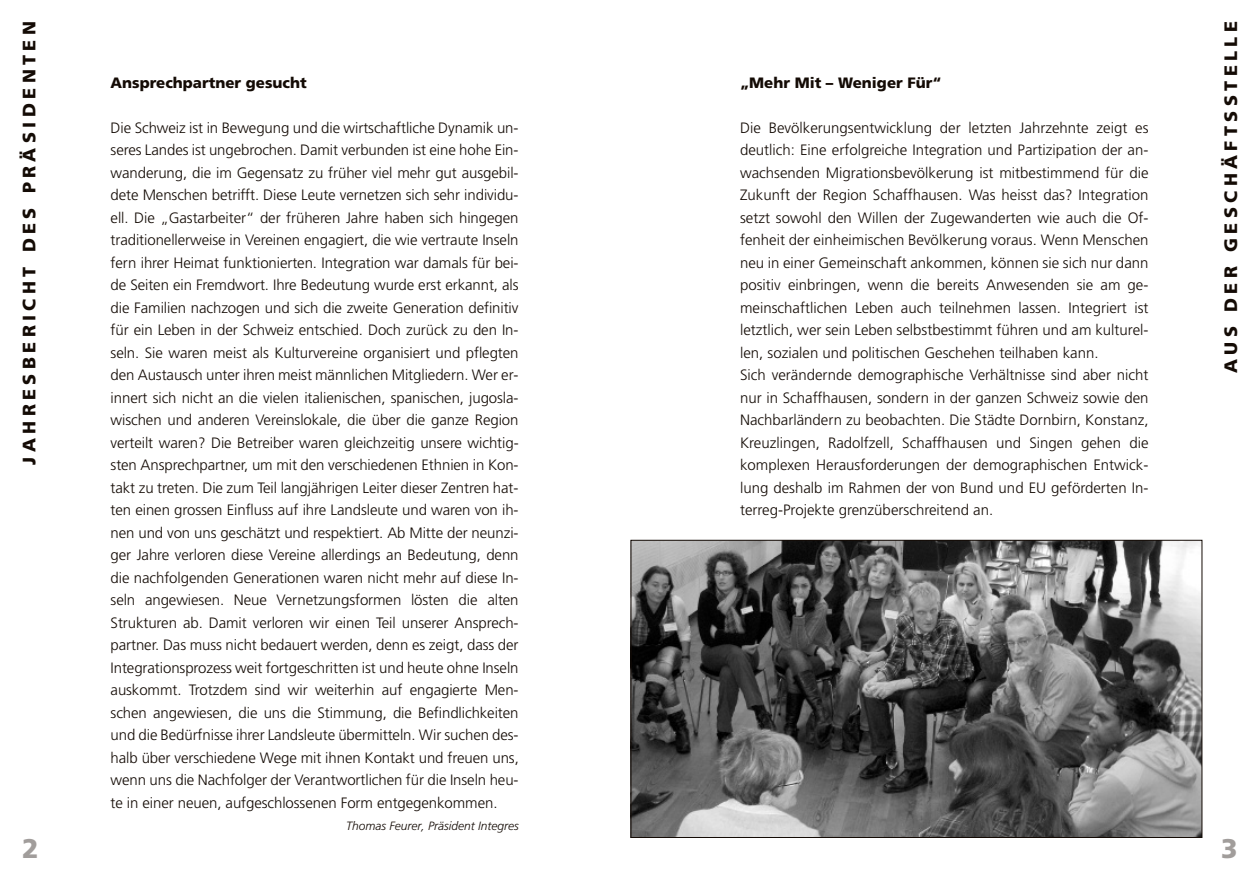
<style>
.page{position:relative;width:1259px;height:893px;background:#fff}
.page>*{position:absolute;margin:0;border:0;box-sizing:border-box;transform-origin:0 0}
.t1{font:900 27px "Frutiger";color:#a19d9b}
.t2{font:900 18px "Frutiger";letter-spacing:.245em;color:#140b05}
.t3{font:300 15px/22.5px "Frutiger";color:#140b05;text-align:justify}
.t4{font:900 15px "Frutiger";color:#140b05}
.t5{font:italic 300 12px "Frutiger";color:#140b05}
</style>
<div class="page">
<img style="left:633px;top:542px;width:567px;height:294px">
<div style="left:631px;top:540px;width:571px;height:298px;border:1px solid #140b05"></div>
<p class="t2" style="left:22px;top:465px;width:445px;rotate:-90deg">JAHRESBERICHT DES PRÄSIDENTEN</p>
<p class="t4" style="left:111px;top:77px;width:198px">Ansprechpartner gesucht</p>
<p class="t3" style="left:111px;top:117px;width:410px">Die Schweiz ist in Bewegung und die wirtschaftliche Dynamik un&shy;seres Landes ist ungebrochen. Damit verbunden ist eine hohe Ein&shy;wanderung, die im Gegensatz zu früher viel mehr gut ausgebil&shy;dete Menschen betrifft. Diese Leute vernetzen sich sehr individu&shy;ell. Die „Gastarbeiter“ der früheren Jahre haben sich hingegen traditionellerweise in Vereinen engagiert, die wie vertraute Inseln fern ihrer Heimat funktionierten. Integration war damals für bei&shy;de Seiten ein Fremdwort. Ihre Bedeutung wurde erst erkannt, als die Familien nachzogen und sich die zweite Generation definitiv für ein Leben in der Schweiz entschied. Doch zurück zu den In&shy;seln. Sie waren meist als Kulturvereine organisiert und pflegten den Austausch unter ihren meist männlichen Mitgliedern. Wer er&shy;innert sich nicht an die vielen italienischen, spanischen, jugosla&shy;wischen und anderen Vereinslokale, die über die ganze Region verteilt waren? Die Betreiber waren gleichzeitig unsere wichtig&shy;sten Ansprechpartner, um mit den verschiedenen Ethnien in Kon&shy;takt zu treten. Die zum Teil langjährigen Leiter dieser Zentren hat&shy;ten einen grossen Einfluss auf ihre Landsleute und waren von ih&shy;nen und von uns geschätzt und respektiert. Ab Mitte der neunzi&shy;ger Jahre verloren diese Vereine allerdings an Bedeutung, denn die nachfolgenden Generationen waren nicht mehr auf diese In&shy;seln angewiesen. Neue Vernetzungsformen lösten die alten Strukturen ab. Damit verloren wir einen Teil unserer Ansprech&shy;partner. Das muss nicht bedauert werden, denn es zeigt, dass der Integrationsprozess weit fortgeschritten ist und heute ohne Inseln auskommt. Trotzdem sind wir weiterhin auf engagierte Men&shy;schen angewiesen, die uns die Stimmung, die Befindlichkeiten und die Bedürfnisse ihrer Landsleute übermitteln. Wir suchen des&shy;halb über verschiedene Wege mit ihnen Kontakt und freuen uns, wenn uns die Nachfolger der Verantwortlichen für die Inseln heu&shy;te in einer neuen, aufgeschlossenen Form entgegenkommen.</p>
<p class="t5" style="left:346px;top:821px;width:174px">Thomas Feurer, Präsident Integres</p>
<p class="t4" style="left:740px;top:77px;width:203px">„Mehr Mit – Weniger Für“</p>
<p class="t3" style="left:740px;top:117px;width:410px;text-align:left">Die Bevölkerungsentwicklung der letzten Jahrzehnte zeigt es deutlich: Eine erfolgreiche Integration und Partizipation der an&shy;wachsenden Migrationsbevölkerung ist mitbestimmend für die Zukunft der Region Schaffhausen. Was heisst das? Integration setzt sowohl den Willen der Zugewanderten wie auch die Of&shy;fenheit der einheimischen Bevölkerung voraus. Wenn Menschen neu in einer Gemeinschaft ankommen, können sie sich nur dann positiv einbringen, wenn die bereits Anwesenden sie am ge&shy;meinschaftlichen Leben auch teilnehmen lassen. Integriert ist letztlich, wer sein Leben selbstbestimmt führen und am kulturel&shy;len, sozialen und politischen Geschehen teilhaben kann.<br>Sich verändernde demographische Verhältnisse sind aber nicht nur in Schaffhausen, sondern in der ganzen Schweiz sowie den Nachbarländern zu beobachten. Die Städte Dornbirn, Konstanz, Kreuzlingen, Radolfzell, Schaffhausen und Singen gehen die komplexen Herausforderungen der demographischen Entwick&shy;lung deshalb im Rahmen der von Bund und EU geförderten In&shy;terreg-Projekte grenzüberschreitend an.</p>
<p class="t2" style="left:1223px;top:373px;width:353px;rotate:-90deg">AUS DER GESCHÄFTSSTELLE</p>
<h1 class="t1" style="left:22px;top:838px;width:18px">2</h1>
<h1 class="t1" style="left:1221px;top:838px;width:18px">3</h1>
</div>
